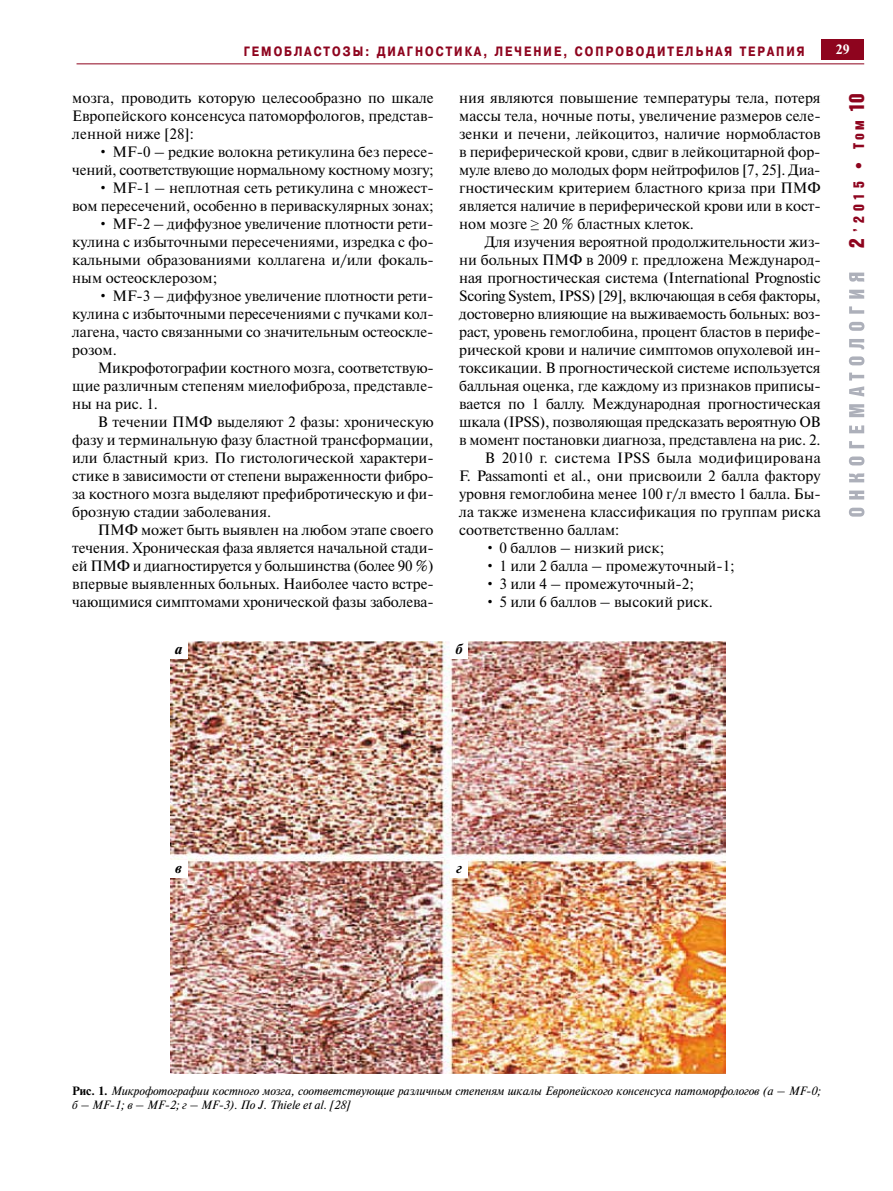
<style>
.page{position:relative;width:893px;height:1191px;background:#fff}
.page>*{position:absolute;margin:0;border:0;box-sizing:border-box;transform-origin:0 0}
.t1{font:15px/18px "Newton C";letter-spacing:-.005em;color:#000;text-align:justify}
.t2{font:15px "Newton C";letter-spacing:.02em;color:#000}
.t3{font:15px "Bastion Kontrast Alt C";letter-spacing:.32em;color:#8e041e}
.t4{font:italic 700 15px "Newton C";color:#000}
.t5{font:700 13.5px "Pragmatica Cond C";letter-spacing:.15em;color:#8e041e}
.t6{font:700 13.5px "Newton C";color:#fff}
.t7{font:italic 12px/14.4px "Newton C";letter-spacing:-.01em;color:#000}
.s1{font-size:21px}
.s2{font-family:"Times New Roman"}
.s3{font-weight:700;font-style:normal}
</style>
<div class="page">
<hr style="left:77px;top:64px;width:787px;height:1px;background:#8e041e">
<div style="left:821px;top:39px;width:43px;height:20px;background:#8e041e"></div>
<svg style="left:849px;top:508px;width:15px;height:8px"></svg>
<svg style="left:849px;top:490px;width:15px;height:9px"></svg>
<svg style="left:849px;top:473px;width:15px;height:9px"></svg>
<svg style="left:849px;top:456px;width:15px;height:9px"></svg>
<svg style="left:849px;top:441px;width:15px;height:7px"></svg>
<svg style="left:849px;top:425px;width:15px;height:8px"></svg>
<svg style="left:849px;top:404px;width:15px;height:13px"></svg>
<svg style="left:849px;top:386px;width:15px;height:10px"></svg>
<svg style="left:849px;top:372px;width:15px;height:8px"></svg>
<svg style="left:849px;top:356px;width:15px;height:9px"></svg>
<svg style="left:849px;top:339px;width:15px;height:10px"></svg>
<svg style="left:849px;top:322px;width:15px;height:9px"></svg>
<svg style="left:849px;top:306px;width:15px;height:8px"></svg>
<svg style="left:849px;top:290px;width:15px;height:9px"></svg>
<svg style="left:849px;top:272px;width:15px;height:10px"></svg>
<img style="left:170px;top:642px;width:556px;height:431px">
<div style="left:170px;top:642px;width:17px;height:17px;background:#fff"></div>
<div style="left:451px;top:642px;width:17px;height:17px;background:#fff"></div>
<div style="left:170px;top:861px;width:17px;height:17px;background:#fff"></div>
<div style="left:451px;top:861px;width:17px;height:17px;background:#fff"></div>
<p class="t5" style="left:244px;top:43px;width:562px">ГЕМОБЛАСТОЗЫ: ДИАГНОСТИКА, ЛЕЧЕНИЕ, СОПРОВОДИТЕЛЬНАЯ ТЕРАПИЯ</p>
<p class="t6" style="left:836px;top:42px;width:15px">29</p>
<p class="t3" style="left:851px;top:248px;width:156px;rotate:-90deg"><span class="s1">2</span> ’2015 • Том <span class="s1">10</span></p>
<p class="t1" style="left:72px;top:89px;width:363px">мозга, проводить которую целесообразно по шкале Европейского консенсуса патоморфологов, представ&shy;ленной ниже [28]:</p>
<p class="t1" style="left:72px;top:143px;width:363px;text-align:right">• MF-0 – редкие волокна ретикулина без пересе&shy;чений, соответствующие нормальному костному мозгу;</p>
<p class="t1" style="left:72px;top:179px;width:363px;text-align:right">• MF-1 – неплотная сеть ретикулина с множест&shy;вом пересечений, особенно в периваскулярных зонах;</p>
<p class="t1" style="left:72px;top:215px;width:363px;text-indent:26px">• MF-2 – диффузное увеличение плотности рети&shy;кулина с избыточными пересечениями, изредка с фо&shy;кальными образованиями коллагена и/или фокаль&shy;ным остеосклерозом;</p>
<p class="t1" style="left:72px;top:287px;width:363px;text-indent:26px">• MF-3 – диффузное увеличение плотности рети&shy;кулина с избыточными пересечениями с пучками кол&shy;лагена, часто связанными со значительным остеоскле&shy;розом.</p>
<p class="t1" style="left:72px;top:359px;width:363px;text-indent:26px">Микрофотографии костного мозга, соответствую&shy;щие различным степеням миелофиброза, представле&shy;ны на рис. 1.</p>
<p class="t1" style="left:72px;top:413px;width:363px;text-indent:26px">В течении ПМФ выделяют 2 фазы: хроническую фазу и терминальную фазу бластной трансформации, или бластный криз. По гистологической характери&shy;стике в зависимости от степени выраженности фибро&shy;за костного мозга выделяют префибротическую и фи&shy;брозную стадии заболевания.</p>
<p class="t1" style="left:72px;top:521px;width:363px;text-indent:26px">ПМФ может быть выявлен на любом этапе своего течения. Хроническая фаза является начальной стади&shy;ей ПМФ и диагностируется у большинства (более 90 %) впервые выявленных больных. Наиболее часто встре&shy;чающимися симптомами хронической фазы заболева-</p>
<p class="t1" style="left:459px;top:89px;width:363px;text-align:left">ния являются повышение температуры тела, потеря массы тела, ночные поты, увеличение размеров селе&shy;зенки и печени, лейкоцитоз, наличие нормобластов в периферической крови, сдвиг в лейкоцитарной фор&shy;муле влево до молодых форм нейтрофилов [7, 25]. Диа&shy;гностическим критерием бластного криза при ПМФ является наличие в периферической крови или в кост&shy;ном мозге <span class="s2">≥</span> 20 % бластных клеток.</p>
<p class="t1" style="left:485px;top:233px;width:337px">Для изучения вероятной продолжительности жиз-</p>
<p class="t1" style="left:459px;top:251px;width:363px">ни больных ПМФ в 2009 г. предложена Международ-</p>
<p class="t1" style="left:459px;top:269px;width:363px">ная прогностическая система (International Prognostic</p>
<p class="t1" style="left:459px;top:287px;width:363px">Scoring System, IPSS) [29], включающая в себя факторы,</p>
<p class="t1" style="left:459px;top:305px;width:363px">достоверно влияющие на выживаемость больных: воз-</p>
<p class="t1" style="left:459px;top:323px;width:363px">раст, уровень гемоглобина, процент бластов в перифе-</p>
<p class="t1" style="left:459px;top:341px;width:363px">рической крови и наличие симптомов опухолевой ин-</p>
<p class="t1" style="left:459px;top:359px;width:363px">токсикации. В прогностической системе используется</p>
<p class="t1" style="left:459px;top:377px;width:363px">балльная оценка, где каждому из признаков приписы-</p>
<p class="t1" style="left:459px;top:395px;width:363px">вается по 1 баллу. Международная прогностическая</p>
<p class="t1" style="left:459px;top:413px;width:363px">шкала (IPSS), позволяющая предсказать вероятную ОВ</p>
<p class="t1" style="left:459px;top:431px;width:363px">в момент постановки диагноза, представлена на рис. 2.</p>
<p class="t2" style="left:485px;top:450px;width:337px">В 2010 г. система IPSS была модифицирована</p>
<p class="t1" style="left:459px;top:467px;width:363px">F. Passamonti et al., они присвоили 2 балла фактору</p>
<p class="t1" style="left:459px;top:485px;width:363px">уровня гемоглобина менее 100 г/л вместо 1 балла. Бы-</p>
<p class="t1" style="left:459px;top:503px;width:363px">ла также изменена классификация по группам риска</p>
<p class="t1" style="left:459px;top:521px;width:161px">соответственно баллам:</p>
<p class="t1" style="left:485px;top:539px;width:181px">• 0 баллов – низкий риск;</p>
<p class="t1" style="left:485px;top:557px;width:252px">• 1 или 2 балла – промежуточный-1;</p>
<p class="t1" style="left:485px;top:575px;width:211px">• 3 или 4 – промежуточный-2;</p>
<p class="t1" style="left:485px;top:593px;width:230px">• 5 или 6 баллов – высокий риск.</p>
<p class="t4" style="left:175px;top:640px;width:9px">а</p>
<p class="t4" style="left:455px;top:640px;width:9px">б</p>
<p class="t4" style="left:175px;top:859px;width:8px">в</p>
<p class="t4" style="left:456px;top:859px;width:7px">г</p>
<p class="t7" style="left:72px;top:1083px;width:750px"><span class="s3">Рис. 1.</span> Микрофотографии костного мозга, соответствующие различным степеням шкалы Европейского консенсуса патоморфологов (а – MF-0; б – MF-1; в – MF-2; г – MF-3). По J. Thiele et al. [28]</p>
</div>
